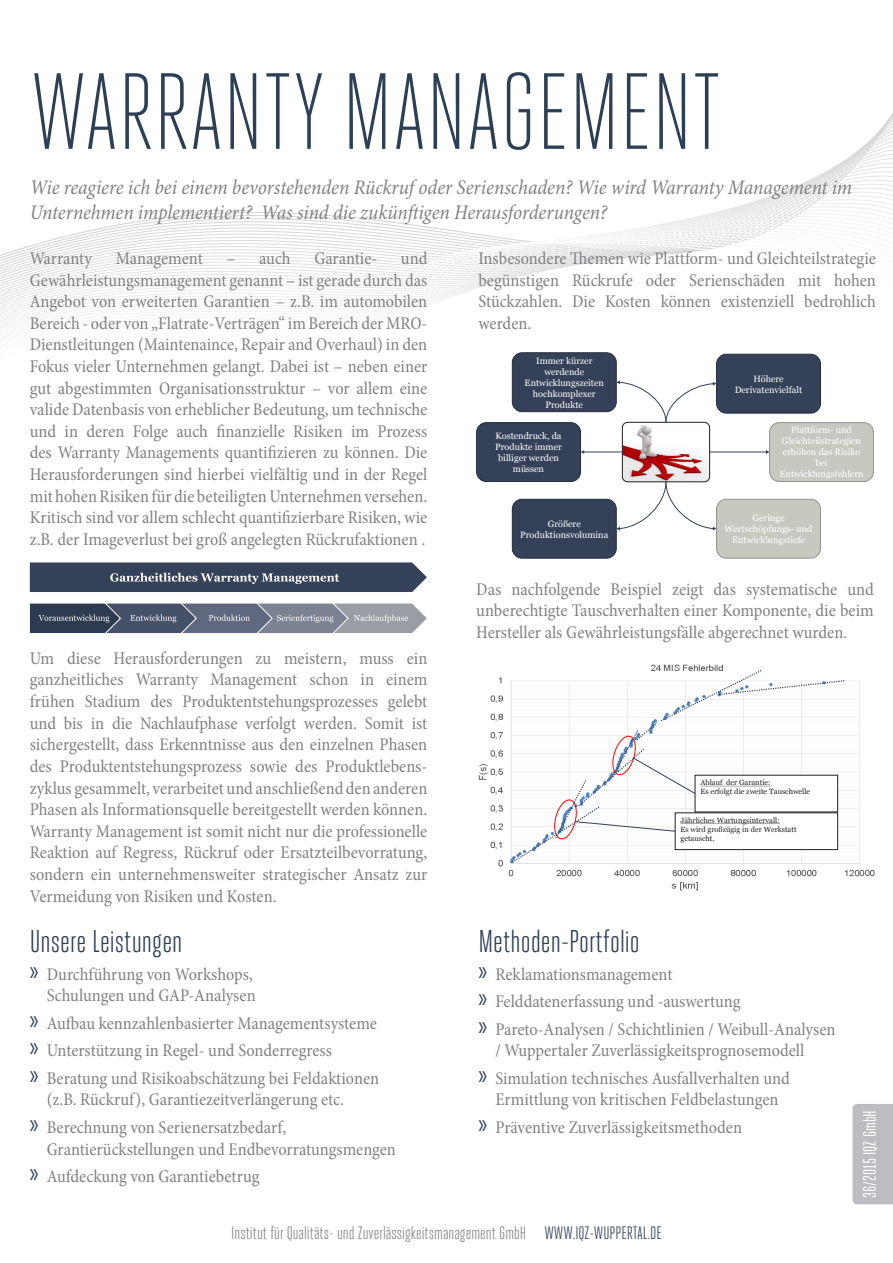
<style>
.page{position:relative;width:893px;height:1263px;background:#fff}
.page>*{position:absolute;margin:0;border:0;box-sizing:border-box;transform-origin:0 0}
.t1{font:300 108px "Heroic Condensed";color:#2d3f55}
.t2{font:31.5px "Heroic Condensed";color:#2d3f55}
.t3{font:italic condensed 21px/25.2px "Minion Pro";letter-spacing:-.005em;color:#808285}
.t4{font:condensed 18px/21.6px "Minion Pro";color:#808285}
.t5{font:18px "Heroic Condensed";color:#808285}
.t6{font:18px "Heroic Condensed";color:#fff}
.t7{font:700 12px "Georgia";color:#231f20}
.t8{font:10.95px "Georgia";color:#231f20}
.t9{font:9.15px/10.9px "Georgia";color:#fff;text-align:center}
.t10{font:7.5px/9px "Georgia";color:#231f20}
.s1{font-size:13.65px}
.s2{font-family:"Myriad Pro";font-stretch:normal;font-size:29.4px;color:#2d3f55}
.s3{color:#2d3f55}
</style>
<div class="page">
<div style="left:853px;top:1104px;width:40px;height:100px;background:#bcbdc0"></div>
<svg style="left:0;top:213px;width:893px;height:183px"></svg>
<div style="left:512px;top:352px;width:105px;height:60px;background:#344158;border:1px solid #232d3e;border-radius:10px"></div>
<div style="left:512px;top:499px;width:105px;height:59px;background:#344158;border:1px solid #232d3e;border-radius:10px"></div>
<div style="left:716px;top:354px;width:105px;height:59px;background:#344158;border:1px solid #232d3e;border-radius:10px"></div>
<div style="left:716px;top:499px;width:105px;height:59px;background:#c7c9c0;border:1px solid #92938c;border-radius:10px"></div>
<div style="left:769px;top:422px;width:105px;height:60px;background:#c7c9c0;border:1px solid #92938c;border-radius:10px"></div>
<div style="left:476px;top:422px;width:105px;height:60px;background:#344158;border:1px solid #232d3e;border-radius:10px"></div>
<svg style="left:616px;top:380px;width:100px;height:150px"></svg>
<hr style="left:584px;top:452px;width:39px;height:1px;background:#344158">
<svg style="left:580px;top:450px;width:4px;height:4px"></svg>
<hr style="left:709px;top:452px;width:57px;height:1px;background:#344158">
<svg style="left:766px;top:450px;width:4px;height:4px"></svg>
<svg style="left:30px;top:603px;width:397px;height:30px;background:#6e7687"></svg>
<svg style="left:30px;top:562px;width:397px;height:30px;background:#475367"></svg>
<img style="left:478px;top:664px;width:397px;height:227px">
<svg style="left:511px;top:669px;width:334px;height:195px"></svg>
<h1 class="t1" style="left:30px;top:52px;width:693px">WARRANTY MANAGEMENT</h1>
<p class="t3" style="left:30px;top:175px;width:824px">Wie reagiere ich bei einem bevorstehenden Rückruf oder Serienschaden? Wie wird Warranty Management im<br>Unternehmen implementiert? Was sind die zukünftigen Herausforderungen?</p>
<p class="t4" style="left:30px;top:248px;width:399px;text-align:justify;text-indent:371px">und Gewährleistungsmanagement genannt – ist gerade durch das Angebot von erweiterten Garantien – z.B. im automobilen Bereich - oder von „Flatrate-Verträgen“ im Bereich der MRO-Dienstleitungen (Maintenaince, Repair and Overhaul) in den Fokus vieler Unternehmen gelangt. Dabei ist – neben einer gut abgestimmten Organisationsstruktur – vor allem eine valide Datenbasis von erheblicher Bedeutung, um technische und in deren Folge auch finanzielle Risiken im Prozess des Warranty Managements quantifizieren zu können. Die Herausforderungen sind hierbei vielfältig und in der Regel mit hohen Risiken für die beteiligten Unternehmen versehen.<br>Kritisch sind vor allem schlecht quantifizierbare Risiken, wie z.B. der Imageverlust bei groß angelegten Rückrufaktionen .</p>
<p class="t4" style="left:478px;top:248px;width:399px;text-align:justify">Insbesondere Themen wie Plattform- und Gleichteilstrategie begünstigen Rückrufe oder Serienschäden mit hohen Stückzahlen. Die Kosten können existenziell bedrohlich werden.</p>
<p class="t4" style="left:476px;top:578px;width:399px;text-align:justify">Das nachfolgende Beispiel zeigt das systematische und unberechtigte Tauschverhalten einer Komponente, die beim Hersteller als Gewährleistungsfälle abgerechnet wurden.</p>
<p class="t4" style="left:30px;top:648px;width:399px;text-align:justify">Um diese Herausforderungen zu meistern, muss ein ganzheitliches Warranty Management schon in einem frühen Stadium des Produktentstehungsprozesses gelebt und bis in die Nachlaufphase verfolgt werden. Somit ist sichergestellt, dass Erkenntnisse aus den einzelnen Phasen des Produktentstehungsprozess sowie des Produktlebens&shy;zyklus gesammelt, verarbeitet und anschließend den anderen Phasen als Informationsquelle bereitgestellt werden können.<br>Warranty Management ist somit nicht nur die professionelle Reaktion auf Regress, Rückruf oder Ersatzteilbevorratung, sondern ein unternehmensweiter strategischer Ansatz zur Vermeidung von Risiken und Kosten.</p>
<p class="t4" style="left:30px;top:248px;width:64px">Warranty</p>
<p class="t4" style="left:116px;top:248px;width:88px">Management</p>
<p class="t4" style="left:226px;top:248px;width:66px">– auch</p>
<p class="t4" style="left:314px;top:248px;width:64px">Garantie-</p>
<p class="t9" style="left:525px;top:355px;width:81px">Immer kürzer werdende<br>Entwicklungszeiten hochkomplexer<br>Produkte</p>
<p class="t9" style="left:735px;top:373px;width:69px">Höhere<br>Derivatenvielfalt</p>
<p class="t9" style="left:779px;top:425px;width:85px">Plattform- und<br>Gleichteilstrategien erhöhen das Risiko bei<br>Entwicklungsfehlern</p>
<p class="t9" style="left:495px;top:430px;width:68px">Kostendruck, da<br>Produkte immer billiger werden müssen</p>
<p class="t9" style="left:724px;top:512px;width:89px">Geringe<br>Wertschöpfungs- und<br>Entwicklungstiefe</p>
<p class="t9" style="left:520px;top:518px;width:90px">Größere<br>Produktionsvolumina</p>
<p class="t8" style="left:460px;top:607px;width:216px"><span class="s1">S</span>YSTEMATISCHES <span class="s1">T</span>AUSCHVERHALTEN</p>
<p class="t7" style="left:470px;top:632px;width:122px">Fehlerbildermodell</p>
<p class="t10" style="left:700px;top:778px;width:111px">Ablauf der Garantie:<br>Es erfolgt die zweite Tauschwelle</p>
<p class="t10" style="left:681px;top:816px;width:118px">Jährliches Wartungsintervall:<br>Es wird großzügig in der Werkstatt getauscht.</p>
<h2 class="t2" style="left:30px;top:924px;width:154px">Unsere Leistungen</h2>
<p class="t4" style="left:30px;top:963px;width:227px;text-align:right"><span class="s2">»</span> Durchführung von Workshops,<br>Schulungen und GAP-Analysen</p>
<p class="t4" style="left:30px;top:1009px;width:351px;line-height:27.6px"><span class="s2">»</span> Aufbau kennzahlenbasierter Managementsysteme <span class="s2">»</span> Unterstützung in Regel- und Sonderregress<br><span class="s2">»</span> Beratung und Risikoabschätzung bei Feldaktionen</p>
<p class="t4" style="left:30px;top:1086px;width:316px;line-height:27.6px;text-indent:17px">(z.B. Rückruf), Garantiezeitverlängerung etc. <span class="s2">»</span> Berechnung von Serienersatzbedarf,</p>
<p class="t4" style="left:30px;top:1135px;width:368px;line-height:27.6px;text-indent:17px">Grantierückstellungen und Endbevorratungsmengen <span class="s2">»</span> Aufdeckung von Garantiebetrug</p>
<h2 class="t2" style="left:478px;top:924px;width:163px">Methoden-Portfolio</h2>
<p class="t4" style="left:478px;top:960px;width:359px;line-height:27.6px"><span class="s2">»</span> Reklamationsmanagement<br><span class="s2">»</span> Felddatenerfassung und -auswertung<br><span class="s2">»</span> Pareto-Analysen / Schichtlinien / Weibull-Analysen</p>
<p class="t4" style="left:478px;top:1037px;width:327px;line-height:27.6px;text-indent:17px">/ Wuppertaler Zuverlässigkeitsprognosemodell <span class="s2">»</span> Simulation technisches Ausfallverhalten und</p>
<p class="t4" style="left:478px;top:1086px;width:302px;line-height:27.6px;text-indent:17px">Ermittlung von kritischen Feldbelastungen <span class="s2">»</span> Präventive Zuverlässigkeitsmethoden</p>
<p class="t5" style="left:231px;top:1222px;width:432px">Institut für Qualitäts- und Zuverlässigkeitsmanagement GmbH <span class="s3">WWW.IQZ-WUPPERTAL.DE</span></p>
<p class="t6" style="left:860px;top:1198px;width:90px;rotate:-90deg">36/2015 IQZ GmbH</p>
</div>
